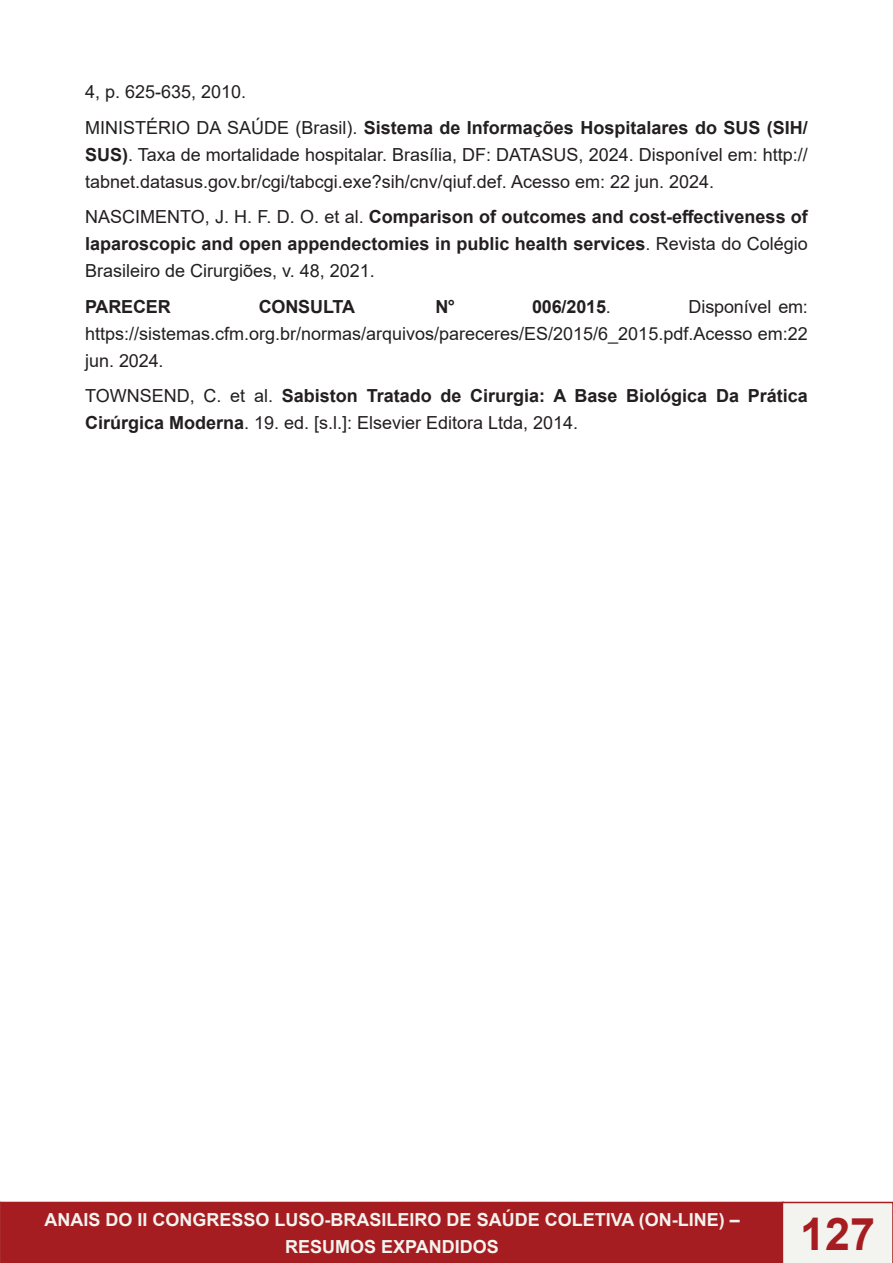
<style>
.page{position:relative;width:893px;height:1263px;background:#fff}
.page>*{position:absolute;margin:0;border:0;box-sizing:border-box;transform-origin:0 0}
.t1{font:700 45px "Arial";color:#a51d20}
.Corpo_de_texto{font:18px/27px "Arial";color:#231f20;text-align:justify}
.Corpo_de_texto-2{font:700 18px/27px "Arial";color:#231f20;text-align:justify}
.t2{font:700 18px/27px "Arial";color:#f3f3ef;text-align:center}
.s1{font-weight:700}
.s2{font-weight:400}
</style>
<div class="page">
<div style="left:1px;top:1202px;width:782px;height:60px;background:#a51d20"></div>
<div style="left:0;top:1202px;width:784px;height:61px;border:2px solid #a51d20"></div>
<svg style="left:0;top:1202px;width:1px;height:61px"></svg>
<div style="left:782px;top:1202px;width:111px;height:61px;background:#f3f3ef"></div>
<p class="Corpo_de_texto" style="left:85px;top:78px;width:163px">4, p. 625-635, 2010.</p>
<p class="Corpo_de_texto" style="left:85px;top:114px;width:724px">MINISTÉRIO DA SAÚDE (Brasil). <span class="s1">Sistema de Informações Hospitalares do SUS (SIH/ SUS)</span>. Taxa de mortalidade hospitalar. Brasília, DF: DATASUS, 2024. Disponível em: http:// tabnet.datasus.gov.br/cgi/tabcgi.exe?sih/cnv/qiuf.def. Acesso em: 22 jun. 2024.</p>
<p class="Corpo_de_texto-2" style="left:85px;top:204px;width:724px"><span class="s2">NASCIMENTO, J. H. F. D. O. et al.</span> Comparison of outcomes and cost-effectiveness of laparoscopic and open appendectomies in public health services<span class="s2">. Revista do Colégio Brasileiro de Cirurgiões, v. 48, 2021.</span></p>
<p class="Corpo_de_texto-2" style="left:85px;top:293px;width:87px">PARECER</p>
<p class="Corpo_de_texto-2" style="left:259px;top:293px;width:98px">CONSULTA</p>
<p class="Corpo_de_texto-2" style="left:435px;top:293px;width:21px">N°</p>
<p class="Corpo_de_texto-2" style="left:532px;top:293px;width:80px">006/2015<span class="s2">.</span></p>
<p class="Corpo_de_texto" style="left:85px;top:293px;width:724px;text-indent:604px">Disponível em: https://sistemas.cfm.org.br/normas/arquivos/pareceres/ES/2015/6_2015.pdf.Acesso em:22 jun. 2024.</p>
<p class="Corpo_de_texto-2" style="left:85px;top:383px;width:724px"><span class="s2">TOWNSEND, C. et al.</span> Sabiston Tratado de Cirurgia: A Base Biológica Da Prática<br>Cirúrgica Moderna<span class="s2">. 19. ed. [s.l.]: Elsevier Editora Ltda, 2014.</span></p>
<p class="t2" style="left:45px;top:1206px;width:697px">ANAIS DO II CONGRESSO LUSO-BRASILEIRO DE SAÚDE COLETIVA (ON-LINE) –<br>RESUMOS EXPANDIDOS</p>
<h1 class="t1" style="left:800px;top:1202px;width:77px">127</h1>
</div>
